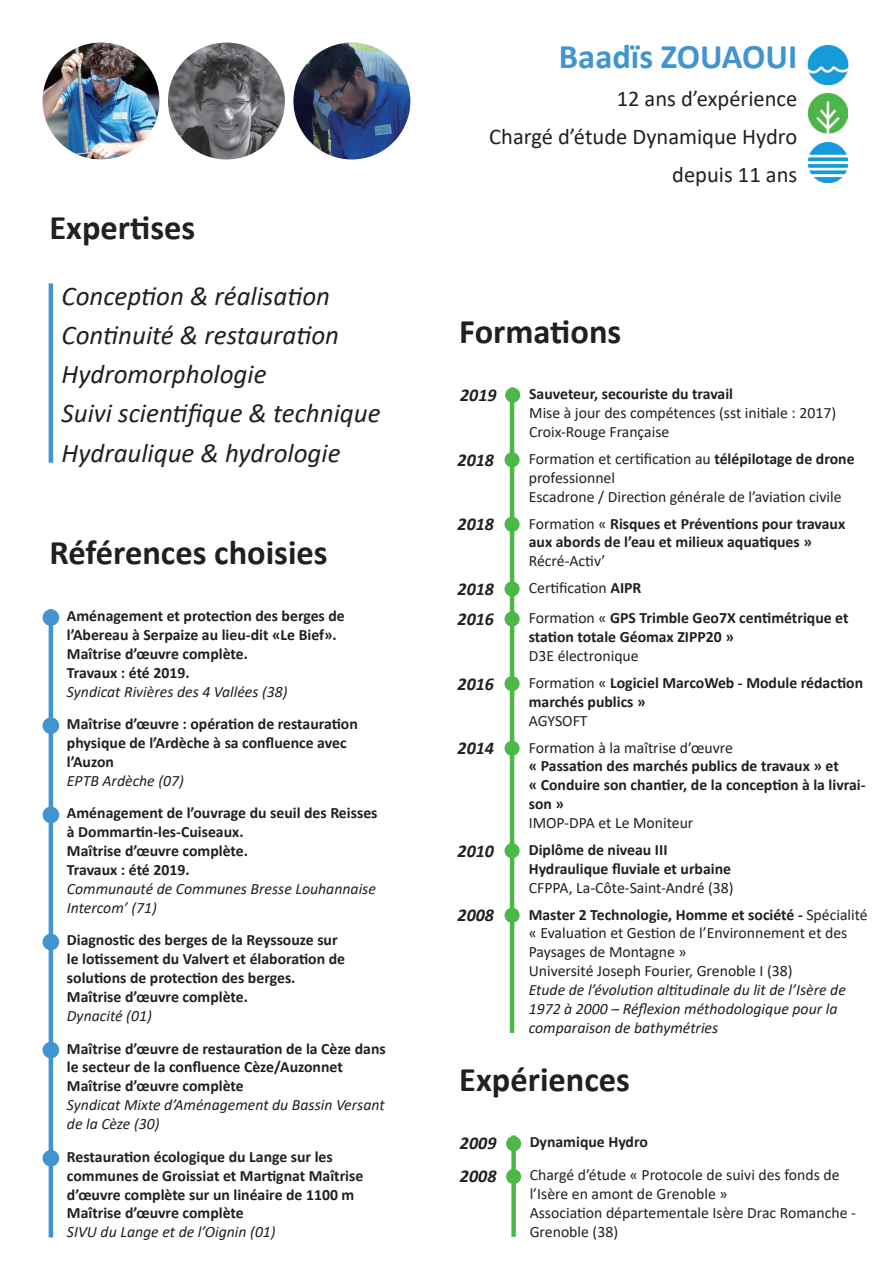
<style>
.page{position:relative;width:893px;height:1263px;background:#fff}
.page>*{position:absolute;margin:0;border:0;box-sizing:border-box;transform-origin:0 0}
.t1{font:700 34.5px "Calibri";color:#231f20}
.t2{font:700 34.5px "Calibri";color:#4194d0}
.t3{font:italic 27px/39.2px "Calibri";color:#231f20}
.t4{font:22.5px/38px "Calibri";color:#231f20;text-align:right}
.t5{font:italic 700 18px "Calibri";color:#231f20}
.t6{font:700 15.75px/18.9px "Calibri";color:#231f20}
.t7{font:15.75px/18.9px "Calibri";color:#231f20}
.t8{font:italic 15.75px/18.9px "Calibri";color:#231f20}
.s1{font-weight:700}
.s2{font-weight:400}
</style>
<div class="page">
<hr style="left:510px;top:388px;width:4px;height:645px;background:#4cb848">
<div style="left:43px;top:934px;width:15px;height:15px;background:#4194d0;border-radius:50%"></div>
<div style="left:43px;top:934px;width:16px;height:16px;border:2px solid #4194d0;border-radius:50%"></div>
<hr style="left:49px;top:609px;width:4px;height:628px;background:#4194d0">
<div style="left:43px;top:610px;width:15px;height:15px;background:#4194d0;border-radius:50%"></div>
<div style="left:43px;top:609px;width:16px;height:17px;border:2px solid #4194d0;border-radius:50%"></div>
<div style="left:43px;top:807px;width:15px;height:15px;background:#4194d0;border-radius:50%"></div>
<div style="left:43px;top:806px;width:16px;height:17px;border:2px solid #4194d0;border-radius:50%"></div>
<div style="left:43px;top:718px;width:15px;height:15px;background:#4194d0;border-radius:50%"></div>
<div style="left:43px;top:717px;width:16px;height:17px;border:2px solid #4194d0;border-radius:50%"></div>
<div style="left:43px;top:1042px;width:15px;height:16px;background:#4194d0;border-radius:50%"></div>
<div style="left:43px;top:1042px;width:16px;height:16px;border:2px solid #4194d0;border-radius:50%"></div>
<div style="left:43px;top:1151px;width:15px;height:15px;background:#4194d0;border-radius:50%"></div>
<div style="left:43px;top:1150px;width:16px;height:16px;border:2px solid #4194d0;border-radius:50%"></div>
<div style="left:504px;top:611px;width:16px;height:15px;background:#4cb848;border-radius:50%"></div>
<div style="left:504px;top:676px;width:16px;height:15px;background:#4cb848;border-radius:50%"></div>
<div style="left:511px;top:1135px;width:5px;height:102px;background:#4cb848"></div>
<div style="left:506px;top:1136px;width:15px;height:15px;background:#4cb848;border-radius:50%"></div>
<div style="left:506px;top:1169px;width:15px;height:15px;background:#4cb848;border-radius:50%"></div>
<hr style="left:49px;top:283px;width:4px;height:180px;background:#4194d0">
<img style="left:807px;top:143px;width:42px;height:39px">
<img style="left:807px;top:45px;width:42px;height:40px">
<img style="left:808px;top:93px;width:40px;height:41px">
<img style="left:168px;top:43px;width:117px;height:116px;border-radius:58px">
<img style="left:293px;top:43px;width:117px;height:116px;border-radius:58px">
<img style="left:43px;top:43px;width:116px;height:116px;border-radius:58px">
<div style="left:504px;top:452px;width:16px;height:15px;background:#4cb848;border-radius:50%"></div>
<div style="left:504px;top:741px;width:16px;height:15px;background:#4cb848;border-radius:50%"></div>
<div style="left:504px;top:843px;width:16px;height:15px;background:#4cb848;border-radius:50%"></div>
<div style="left:504px;top:908px;width:16px;height:15px;background:#4cb848;border-radius:50%"></div>
<div style="left:504px;top:581px;width:16px;height:15px;background:#4cb848;border-radius:50%"></div>
<div style="left:504px;top:517px;width:16px;height:15px;background:#4cb848;border-radius:50%"></div>
<div style="left:505px;top:388px;width:15px;height:15px;background:#4cb848;border-radius:50%"></div>
<h1 class="t1" style="left:49px;top:203px;width:147px">Expertises</h1>
<h2 class="t3" style="left:62px;top:275px;width:279px">Conception &amp; réalisation<br>Continuité &amp; restauration</h2>
<h2 class="t3" style="left:62px;top:354px;width:206px">Hydromorphologie</h2>
<h2 class="t3" style="left:62px;top:393px;width:320px">Suivi scientifique &amp; technique</h2>
<h2 class="t3" style="left:62px;top:432px;width:280px">Hydraulique &amp; hydrologie</h2>
<h1 class="t1" style="left:49px;top:528px;width:280px">Références choisies</h1>
<p class="t6" style="left:67px;top:606px;width:279px">Aménagement et protection des berges de l’Abereau à Serpaize au lieu-dit «Le Bief».<br>Maîtrise d’œuvre complète.<br>Travaux : été 2019.</p>
<p class="t8" style="left:67px;top:681px;width:222px">Syndicat Rivières des 4 Vallées (38)</p>
<p class="t6" style="left:67px;top:714px;width:292px">Maîtrise d’œuvre : opération de restauration physique de l’Ardèche à sa confluence avec l’Auzon</p>
<p class="t8" style="left:67px;top:770px;width:118px">EPTB Ardèche (07)</p>
<p class="t6" style="left:67px;top:803px;width:312px">Aménagement de l’ouvrage du seuil des Reisses à Dommartin-les-Cuiseaux.<br>Maîtrise d’œuvre complète.<br>Travaux : été 2019.</p>
<p class="t8" style="left:67px;top:879px;width:310px">Communauté de Communes Bresse Louhannaise<br>Intercom’ (71)</p>
<p class="t6" style="left:67px;top:930px;width:280px">Diagnostic des berges de la Reyssouze sur le lotissement du Valvert et élaboration de solutions de protection des berges.<br>Maîtrise d’œuvre complète.</p>
<p class="t8" style="left:67px;top:1006px;width:86px">Dynacité (01)</p>
<p class="t6" style="left:67px;top:1039px;width:320px">Maîtrise d’œuvre de restauration de la Cèze dans le secteur de la confluence Cèze/Auzonnet<br>Maîtrise d’œuvre complète</p>
<p class="t8" style="left:67px;top:1095px;width:319px">Syndicat Mixte d’Aménagement du Bassin Versant de la Cèze (30)</p>
<p class="t6" style="left:67px;top:1147px;width:298px">Restauration écologique du Lange sur les communes de Groissiat et Martignat Maîtrise d’œuvre complète sur un linéaire de 1100 m Maîtrise d’œuvre complète</p>
<p class="t8" style="left:67px;top:1222px;width:210px">SIVU du Lange et de l’Oignin (01)</p>
<h1 class="t2" style="left:559px;top:33px;width:240px">Baadïs ZOUAOUI</h1>
<h3 class="t4" style="left:489px;top:79px;width:309px">12 ans d’expérience<br>Chargé d’étude Dynamique Hydro depuis 11 ans</h3>
<h1 class="t1" style="left:459px;top:307px;width:164px">Formations</h1>
<p class="t5" style="left:460px;top:382px;width:38px">2019</p>
<p class="t6" style="left:529px;top:384px;width:205px">Sauveteur, secouriste du travail</p>
<p class="t7" style="left:529px;top:403px;width:308px">Mise à jour des compétences (sst initiale : 2017)<br>Croix-Rouge Française</p>
<p class="t5" style="left:458px;top:447px;width:38px">2018</p>
<p class="t7" style="left:529px;top:449px;width:327px">Formation et certification au <span class="s1">télépilotage de drone </span>professionnel<br>Escadrone / Direction générale de l’aviation civile</p>
<p class="t5" style="left:458px;top:511px;width:38px">2018</p>
<p class="t6" style="left:529px;top:514px;width:318px"><span class="s2">Formation «</span> Risques et Préventions pour travaux aux abords de l’eau et milieux aquatiques »</p>
<p class="t7" style="left:529px;top:551px;width:78px">Récré-Activ’</p>
<p class="t5" style="left:458px;top:576px;width:38px">2018</p>
<p class="t7" style="left:529px;top:578px;width:114px">Certification <span class="s1">AIPR</span></p>
<p class="t5" style="left:458px;top:606px;width:38px">2016</p>
<p class="t6" style="left:529px;top:608px;width:321px"><span class="s2">Formation «</span> GPS Trimble Geo7X centimétrique et station totale Géomax ZIPP20 »</p>
<p class="t7" style="left:529px;top:646px;width:111px">D3E électronique</p>
<p class="t5" style="left:458px;top:671px;width:38px">2016</p>
<p class="t6" style="left:529px;top:673px;width:336px"><span class="s2">Formation «</span> Logiciel MarcoWeb - Module rédaction marchés publics »</p>
<p class="t7" style="left:529px;top:711px;width:60px">AGYSOFT</p>
<p class="t5" style="left:458px;top:735px;width:38px">2014</p>
<p class="t7" style="left:529px;top:737px;width:206px">Formation à la maîtrise d’œuvre</p>
<p class="t6" style="left:529px;top:756px;width:338px">« Passation des marchés publics de travaux » et<br>« Conduire son chantier, de la conception à la livrai&shy;son »</p>
<p class="t7" style="left:529px;top:813px;width:166px">IMOP-DPA et Le Moniteur</p>
<p class="t5" style="left:458px;top:838px;width:38px">2010</p>
<p class="t6" style="left:529px;top:840px;width:204px">Diplôme de niveau III<br>Hydraulique fluviale et urbaine</p>
<p class="t7" style="left:529px;top:878px;width:206px">CFPPA, La-Côte-Saint-André (38)</p>
<p class="t5" style="left:458px;top:902px;width:38px">2008</p>
<p class="t7" style="left:529px;top:904px;width:340px"><span class="s1">Master 2 Technologie, Homme et société -</span> Spécialité « Evaluation et Gestion de l’Environnement et des Paysages de Montagne »<br>Université Joseph Fourier, Grenoble I (38)</p>
<p class="t8" style="left:529px;top:980px;width:319px">Etude de l’évolution altitudinale du lit de l’Isère de<br>1972 à 2000 – Réflexion méthodologique pour la comparaison de bathymétries</p>
<h1 class="t1" style="left:459px;top:1055px;width:172px">Expériences</h1>
<p class="t5" style="left:460px;top:1130px;width:38px">2009</p>
<p class="t6" style="left:530px;top:1132px;width:120px">Dynamique Hydro</p>
<p class="t7" style="left:530px;top:1165px;width:328px">Chargé d’étude « Protocole de suivi des fonds de l’Isère en amont de Grenoble »<br>Association départementale Isère Drac Romanche - Grenoble (38)</p>
<p class="t5" style="left:460px;top:1163px;width:38px">2008</p>
</div>
